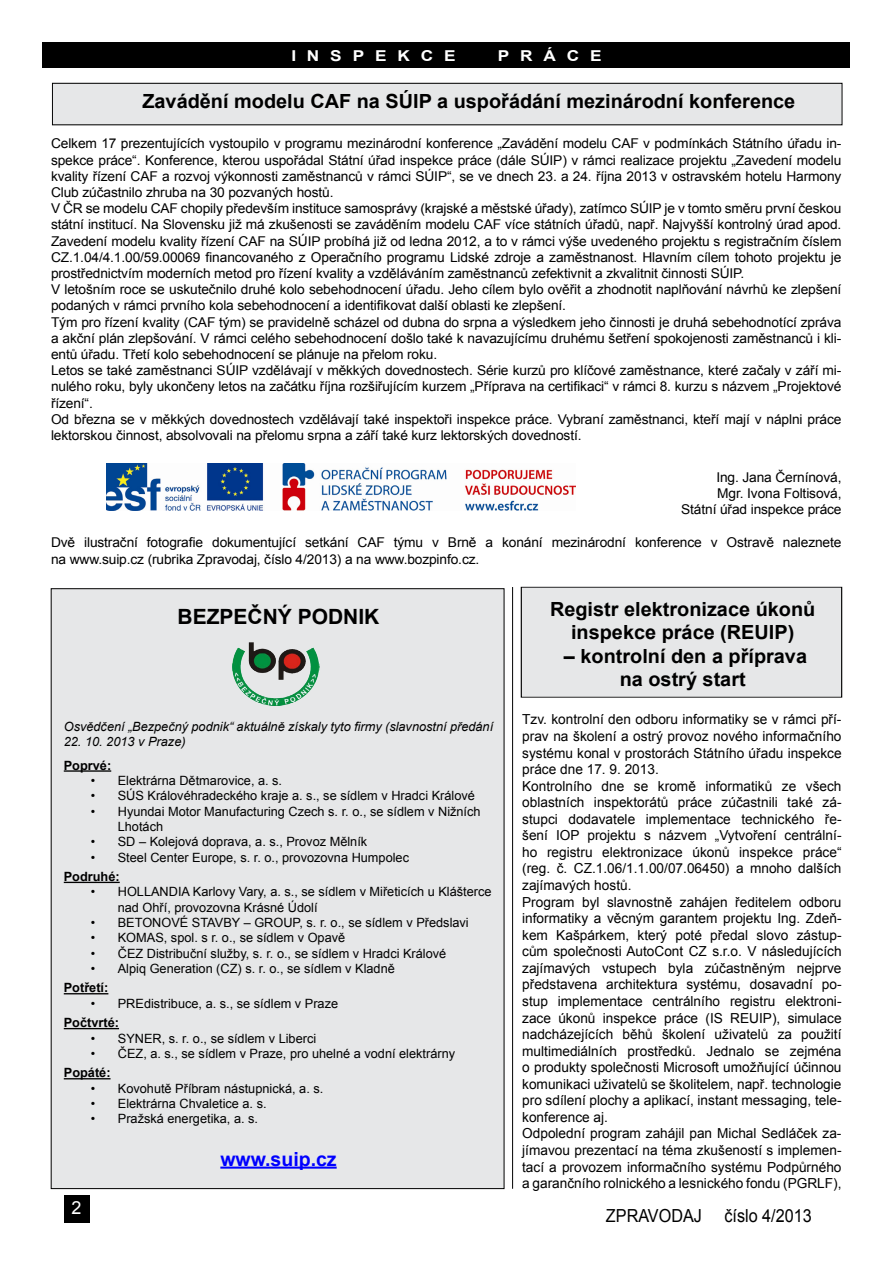
<style>
.page{position:relative;width:893px;height:1263px;background:#fff}
.page>*{position:absolute;margin:0;border:0;box-sizing:border-box;transform-origin:0 0}
.t1{font:700 21px "Arial";color:#000}
.t2{font:700 19.5px/23.4px "Arial";color:#000;text-align:center}
.t3{font:700 19.5px "Arial";color:#00f}
.t4{font:18px "Arial";color:#000;scale:.9 1}
.t5{font:18px "Arial";color:#fff}
.t6{font:700 15px "Arial";color:#fff;scale:1.15 1}
.t7{font:13.8px/16.5px "Arial";color:#000}
.t8{font:13.5px/16.2px "Arial";letter-spacing:-.01em;color:#000}
.t9{font:12.75px/15.3px "Arial";color:#000}
.t10{font:italic 12.75px "Arial";color:#000}
.t11{font:700 12.75px "Arial";color:#000}
</style>
<div class="page">
<div style="left:43px;top:43px;width:807px;height:25px;background:#000"></div>
<div style="left:64px;top:1195px;width:25px;height:27px;background:#000"></div>
<div style="left:52px;top:83px;width:790px;height:42px;background:#e6e7e8"></div>
<div style="left:52px;top:83px;width:790px;height:42px;border:1px solid #000"></div>
<img style="left:107px;top:463px;width:468px;height:48px">
<div style="left:51px;top:588px;width:453px;height:601px;background:#e6e7e8;border:1px solid #000"></div>
<img style="left:233px;top:642px;width:86px;height:63px">
<hr style="left:64px;top:770px;width:47px;height:2px;background:#000">
<hr style="left:64px;top:882px;width:56px;height:1px;background:#000">
<hr style="left:64px;top:993px;width:44px;height:1px;background:#000">
<hr style="left:64px;top:1028px;width:55px;height:1px;background:#000">
<hr style="left:64px;top:1078px;width:47px;height:1px;background:#000">
<hr style="left:220px;top:1166px;width:117px;height:2px;background:#00f">
<div style="left:521px;top:587px;width:321px;height:110px;background:#e6e7e8"></div>
<hr style="left:512px;top:587px;width:1px;height:602px;background:#000">
<p class="t6" style="left:291px;top:46px;width:13px">IN</p>
<p class="t6" style="left:330px;top:46px;width:39px">S PEKCEPRÁCE</p>
<h2 class="t2" style="left:142px;top:90px;width:266px">Zavádění modelu CAF na SÚIP</h2>
<h2 class="t2" style="left:437px;top:90px;width:360px">a uspořádání mezinárodní konference</h2>
<p class="t8" style="left:51px;top:136px;width:792px">Celkem 17 prezentujících vystoupilo v programu mezinárodní konference „Zavádění modelu CAF v podmínkách Státního úřadu in&shy;spekce práce“. Konference, kterou uspořádal Státní úřad inspekce práce (dále SÚIP) v rámci realizace projektu „Zavedení modelu kvality řízení CAF a rozvoj výkonnosti zaměstnanců v rámci SÚIP“, se ve dnech 23. a 24. října 2013 v ostravském hotelu Harmony Club zúčastnilo zhruba na 30 pozvaných hostů.<br>V ČR se modelu CAF chopily především instituce samosprávy (krajské a městské úřady), zatímco SÚIP je v tomto směru první českou státní institucí. Na Slovensku již má zkušenosti se zaváděním modelu CAF více státních úřadů, např. Najvyšší kontrolný úrad apod.<br>Zavedení modelu kvality řízení CAF na SÚIP probíhá již od ledna 2012, a to v rámci výše uvedeného projektu s registračním číslem CZ.1.04/4.1.00/59.00069 financovaného z Operačního programu Lidské zdroje a zaměstnanost. Hlavním cílem tohoto projektu je prostřednictvím moderních metod pro řízení kvality a vzděláváním zaměstnanců zefektivnit a zkvalitnit činnosti SÚIP.<br>V letošním roce se uskutečnilo druhé kolo sebehodnocení úřadu. Jeho cílem bylo ověřit a zhodnotit naplňování návrhů ke zlepšení podaných v rámci prvního kola sebehodnocení a identifikovat další oblasti ke zlepšení.<br>Tým pro řízení kvality (CAF tým) se pravidelně scházel od dubna do srpna a výsledkem jeho činnosti je druhá sebehodnotící zpráva a akční plán zlepšování. V rámci celého sebehodnocení došlo také k navazujícímu druhému šetření spokojenosti zaměstnanců i kli&shy;entů úřadu. Třetí kolo sebehodnocení se plánuje na přelom roku.<br>Letos se také zaměstnanci SÚIP vzdělávají v měkkých dovednostech. Série kurzů pro klíčové zaměstnance, které začaly v září mi&shy;nulého roku, byly ukončeny letos na začátku října rozšiřujícím kurzem „Příprava na certifikaci“ v rámci 8. kurzu s názvem „Projektové řízení“.<br>Od března se v měkkých dovednostech vzdělávají také inspektoři inspekce práce. Vybraní zaměstnanci, kteří mají v náplni práce lektorskou činnost, absolvovali na přelomu srpna a září také kurz lektorských dovedností.</p>
<p class="t8" style="left:681px;top:469px;width:162px;text-align:right">Ing. Jana Černínová,<br>Mgr. Ivona Foltisová,<br>Státní úřad inspekce práce</p>
<p class="t8" style="left:51px;top:535px;width:792px">Dvě ilustrační fotografie dokumentující setkání CAF týmu v Brně a konání mezinárodní konference v Ostravě naleznete na www.suip.cz (rubrika Zpravodaj, číslo 4/2013) a na www.bozpinfo.cz.</p>
<h1 class="t1" style="left:178px;top:602px;width:164px">BEZPEČNÝ PODNIK</h1>
<p class="t10" style="left:64px;top:718px;width:431px">Osvědčení „Bezpečný podnik“ aktuálně získaly tyto firmy (slavnostní předání</p>
<p class="t10" style="left:64px;top:733px;width:123px">22. 10. 2013 v Praze)</p>
<p class="t11" style="left:64px;top:757px;width:49px">Poprvé:</p>
<p class="t9" style="left:91px;top:773px;width:193px">• Elektrárna Dětmarovice, a. s.</p>
<p class="t9" style="left:91px;top:788px;width:386px">• SÚS Královéhradeckého kraje a. s., se sídlem v Hradci Králové</p>
<p class="t9" style="left:118px;top:804px;width:364px;text-indent:-27px">• Hyundai Motor Manufacturing Czech s. r. o., se sídlem v Nižních<br>Lhotách</p>
<p class="t9" style="left:91px;top:834px;width:278px">• SD – Kolejová doprava, a. s., Provoz Mělník</p>
<p class="t9" style="left:91px;top:849px;width:320px">• Steel Center Europe, s. r. o., provozovna Humpolec</p>
<p class="t11" style="left:64px;top:868px;width:57px">Podruhé:</p>
<p class="t9" style="left:118px;top:884px;width:375px;text-indent:-27px">• HOLLANDIA Karlovy Vary, a. s., se sídlem v Miřeticích u Klášterce nad Ohří, provozovna Krásné Údolí</p>
<p class="t9" style="left:91px;top:915px;width:379px">• BETONOVÉ STAVBY – GROUP, s. r. o., se sídlem v Předslavi</p>
<p class="t9" style="left:91px;top:930px;width:256px">• KOMAS, spol. s r. o., se sídlem v Opavě</p>
<p class="t9" style="left:91px;top:945px;width:357px">• ČEZ Distribuční služby, s. r. o., se sídlem v Hradci Králové</p>
<p class="t9" style="left:91px;top:961px;width:306px">• Alpiq Generation (CZ) s. r. o., se sídlem v Kladně</p>
<p class="t11" style="left:64px;top:979px;width:46px">Potřetí:</p>
<p class="t9" style="left:91px;top:996px;width:249px">• PREdistribuce, a. s., se sídlem v Praze</p>
<p class="t11" style="left:64px;top:1014px;width:57px">Počtvrté:</p>
<p class="t9" style="left:91px;top:1030px;width:227px">• SYNER, s. r. o., se sídlem v Liberci</p>
<p class="t9" style="left:91px;top:1046px;width:366px">• ČEZ, a. s., se sídlem v Praze, pro uhelné a vodní elektrárny</p>
<p class="t11" style="left:64px;top:1064px;width:48px">Popáté:</p>
<p class="t9" style="left:91px;top:1081px;width:234px">• Kovohutě Příbram nástupnická, a. s.</p>
<p class="t9" style="left:91px;top:1096px;width:177px">• Elektrárna Chvaletice a. s.</p>
<p class="t9" style="left:91px;top:1111px;width:169px">• Pražská energetika, a. s.</p>
<h2 class="t3" style="left:220px;top:1146px;width:118px">www.suip.cz</h2>
<h3 class="t5" style="left:72px;top:1196px;width:12px">2</h3>
<h2 class="t2" style="left:550px;top:598px;width:267px">Registr elektronizace úkonů inspekce práce (REUIP)</h2>
<h2 class="t2" style="left:564px;top:645px;width:245px">– kontrolní den a příprava na ostrý start</h2>
<p class="t7" style="left:522px;top:711px;width:321px">Tzv. kontrolní den odboru informatiky se v rámci pří&shy;prav na školení a ostrý provoz nového informačního systému konal v prostorách Státního úřadu inspekce práce dne 17. 9. 2013.<br>Kontrolního dne se kromě informatiků ze všech oblastních inspektorátů práce zúčastnili také zá&shy;stupci dodavatele implementace technického ře&shy;šení IOP projektu s názvem „Vytvoření centrální&shy;ho registru elektronizace úkonů inspekce práce“ (reg. č. CZ.1.06/1.1.00/07.06450) a mnoho dalších zajímavých hostů.<br>Program byl slavnostně zahájen ředitelem odboru informatiky a věcným garantem projektu Ing. Zdeň&shy;kem Kašpárkem, který poté předal slovo zástup&shy;cům společnosti AutoCont CZ s.r.o. V následujících zajímavých vstupech byla zúčastněným nejprve představena architektura systému, dosavadní po&shy;stup implementace centrálního registru elektroni&shy;zace úkonů inspekce práce (IS REUIP), simulace nadcházejících běhů školení uživatelů za použití multimediálních prostředků. Jednalo se zejména o produkty společnosti Microsoft umožňující účinnou komunikaci uživatelů se školitelem, např. technologie pro sdílení plochy a aplikací, instant messaging, tele&shy;konference aj.<br>Odpolední program zahájil pan Michal Sedláček za&shy;jímavou prezentací na téma zkušeností s implemen&shy;tací a provozem informačního systému Podpůrného a garančního rolnického a lesnického fondu (PGRLF),</p>
<h3 class="t4" style="left:606px;top:1204px;width:108px">ZPRAVODAJ</h3>
<h3 class="t4" style="left:724px;top:1204px;width:99px">číslo 4/2013</h3>
</div>
